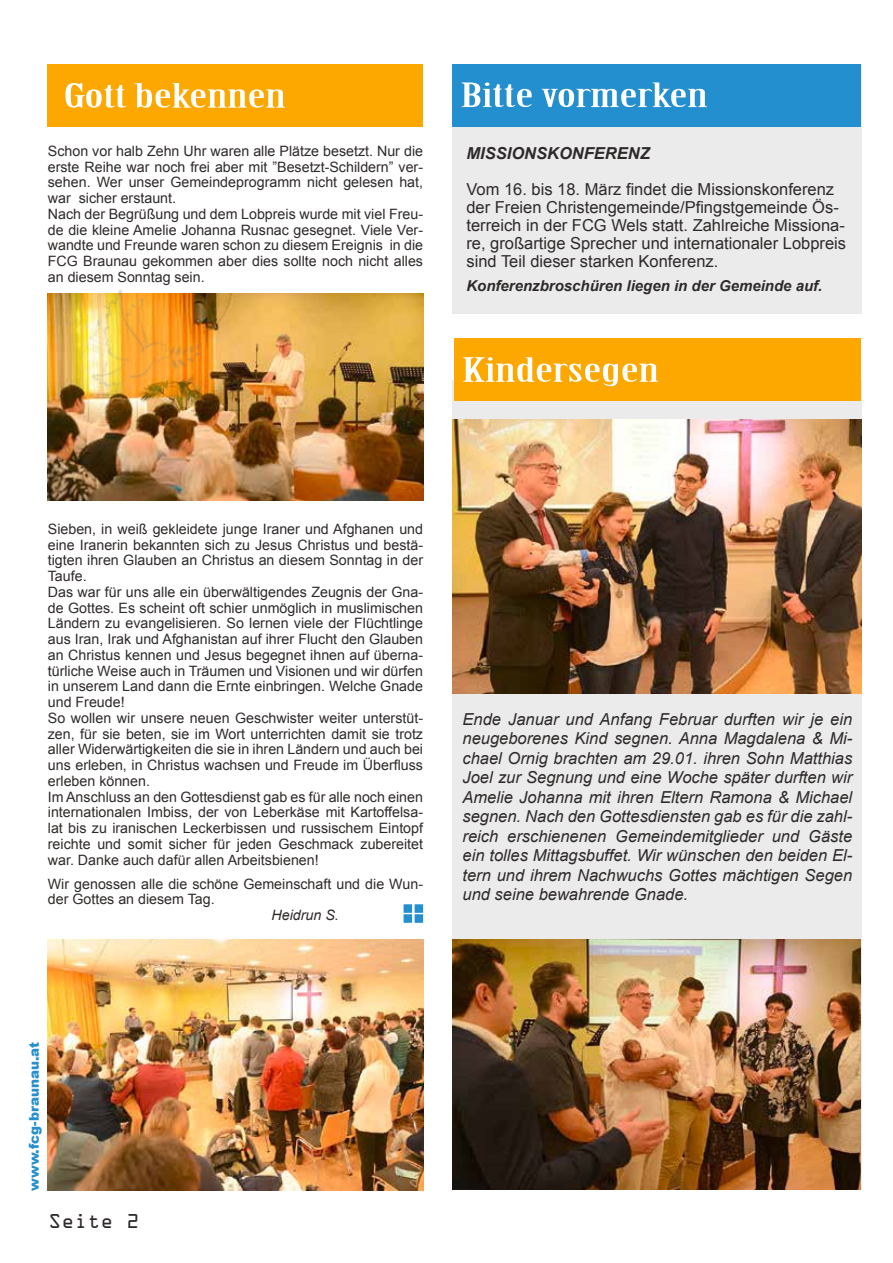
<style>
.page{position:relative;width:893px;height:1263px;background:#fff}
.page>*{position:absolute;margin:0;border:0;box-sizing:border-box;transform-origin:0 0}
.t1{font:32.7px "Birch Std";color:#fff;scale:2 1}
.t2{font:18px "OCRA Std";color:#2e2a29}
.t3{font:italic 16.5px/19.5px "Arial";color:#2e2a29;text-align:justify}
.t4{font:16.5px/18px "Arial";color:#2e2a29}
.t5{font:italic 700 16.5px "Arial";color:#2e2a29}
.t6{font:italic 700 15px "Arial";color:#2e2a29}
.t7{font:14.25px/15.8px "Arial";color:#2e2a29}
.t8{font:italic 14.25px "Arial";color:#2e2a29}
.t9{font:900 13.5px "Arial";color:#248fce}
</style>
<div class="page">
<div style="left:453px;top:380px;width:409px;height:809px;background:#ebebec"></div>
<div style="left:453px;top:64px;width:409px;height:250px;background:#ebebec"></div>
<div style="left:48px;top:64px;width:375px;height:63px;background:#fca800"></div>
<div style="left:453px;top:64px;width:408px;height:63px;background:#248fce"></div>
<div style="left:454px;top:338px;width:407px;height:63px;background:#fca800"></div>
<img style="left:48px;top:940px;width:375px;height:251px">
<img style="left:48px;top:293px;width:375px;height:208px">
<img style="left:453px;top:940px;width:408px;height:249px">
<img style="left:453px;top:420px;width:409px;height:273px">
<svg style="left:404px;top:904px;width:8px;height:9px"></svg>
<svg style="left:404px;top:914px;width:8px;height:9px"></svg>
<svg style="left:415px;top:904px;width:8px;height:9px"></svg>
<svg style="left:415px;top:914px;width:8px;height:9px"></svg>
<img style="left:73px;top:289px;width:155px;height:136px">
<h1 class="t1" style="left:64px;top:77px;width:113px">Gott bekennen</h1>
<p class="t7" style="left:48px;top:143px;width:377px">Schon vor halb Zehn Uhr waren alle Plätze besetzt. Nur die erste Reihe war noch frei aber mit ”Besetzt-Schildern” ver&shy;sehen. Wer unser Gemeindeprogramm nicht gelesen hat, war sicher erstaunt.<br>Nach der Begrüßung und dem Lobpreis wurde mit viel Freu&shy;de die kleine Amelie Johanna Rusnac gesegnet. Viele Ver&shy;wandte und Freunde waren schon zu diesem Ereignis in die FCG Braunau gekommen aber dies sollte noch nicht alles an diesem Sonntag sein.</p>
<h1 class="t1" style="left:460px;top:77px;width:125px">Bitte vormerken</h1>
<p class="t5" style="left:466px;top:142px;width:185px">MISSIONSKONFERENZ</p>
<p class="t4" style="left:466px;top:180px;width:381px">Vom 16. bis 18. März findet die Missionskonferenz der Freien Christengemeinde/Pfingstgemeinde Ös&shy;terreich in der FCG Wels statt. Zahlreiche Missiona&shy;re, großartige Sprecher und internationaler Lobpreis sind Teil dieser starken Konferenz.</p>
<p class="t6" style="left:466px;top:276px;width:357px">Konferenzbroschüren liegen in der Gemeinde auf.</p>
<h1 class="t1" style="left:462px;top:351px;width:100px">Kindersegen</h1>
<p class="t7" style="left:48px;top:521px;width:377px">Sieben, in weiß gekleidete junge Iraner und Afghanen und eine Iranerin bekannten sich zu Jesus Christus und bestä&shy;tigten ihren Glauben an Christus an diesem Sonntag in der Taufe.<br>Das war für uns alle ein überwältigendes Zeugnis der Gna&shy;de Gottes. Es scheint oft schier unmöglich in muslimischen Ländern zu evangelisieren. So lernen viele der Flüchtlinge aus Iran, Irak und Afghanistan auf ihrer Flucht den Glauben an Christus kennen und Jesus begegnet ihnen auf überna&shy;türliche Weise auch in Träumen und Visionen und wir dürfen in unserem Land dann die Ernte einbringen. Welche Gnade und Freude!<br>So wollen wir unsere neuen Geschwister weiter unterstüt&shy;zen, für sie beten, sie im Wort unterrichten damit sie trotz aller Widerwärtigkeiten die sie in ihren Ländern und auch bei uns erleben, in Christus wachsen und Freude im Überfluss erleben können.<br>Im Anschluss an den Gottesdienst gab es für alle noch einen internationalen Imbiss, der von Leberkäse mit Kartoffelsa&shy;lat bis zu iranischen Leckerbissen und russischem Eintopf reichte und somit sicher für jeden Geschmack zubereitet war. Danke auch dafür allen Arbeitsbienen!</p>
<p class="t7" style="left:48px;top:876px;width:377px">Wir genossen alle die schöne Gemeinschaft und die Wun&shy;der Gottes an diesem Tag.</p>
<p class="t8" style="left:272px;top:906px;width:69px">Heidrun S.</p>
<p class="t3" style="left:462px;top:709px;width:391px">Ende Januar und Anfang Februar durften wir je ein neugeborenes Kind segnen. Anna Magdalena &amp; Mi&shy;chael Ornig brachten am 29.01. ihren Sohn Matthias Joel zur Segnung und eine Woche später durften wir Amelie Johanna mit ihren Eltern Ramona &amp; Michael segnen. Nach den Gottesdiensten gab es für die zahl&shy;reich erschienenen Gemeindemitglieder und Gäste ein tolles Mittagsbuffet. Wir wünschen den beiden El&shy;tern und ihrem Nachwuchs Gottes mächtigen Segen und seine bewahrende Gnade.</p>
<p class="t9" style="left:24px;top:1191px;width:150px;rotate:-90deg">www.fcg-braunau.at</p>
<p class="t2" style="left:49px;top:1213px;width:92px">Seite 2</p>
</div>
